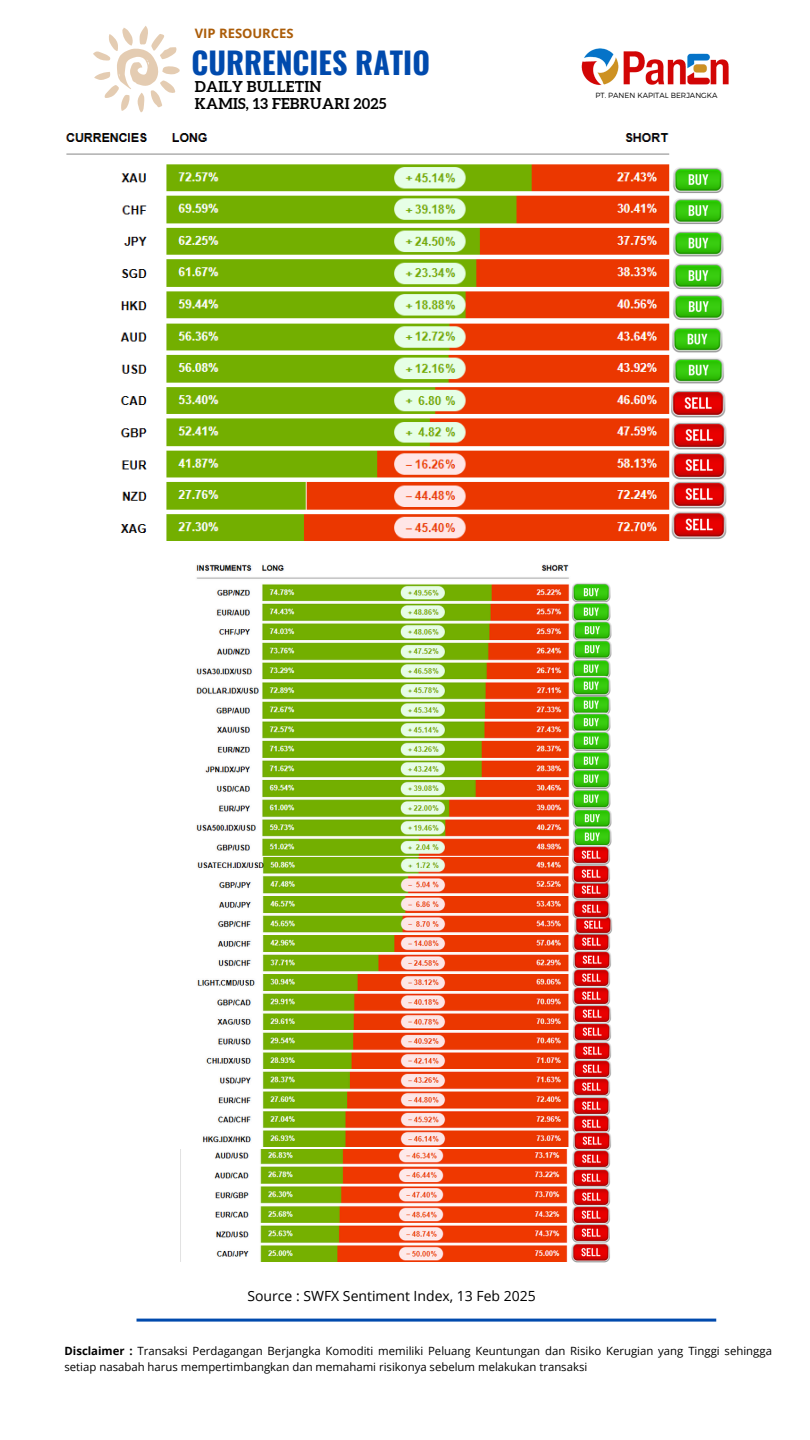
<style>
.page{position:relative;width:810px;height:1440px;background:#fff}
.page>*{position:absolute;margin:0;border:0;box-sizing:border-box;transform-origin:0 0}
.t1{font:700 30.1px "Oswald";color:#004aad}
.t2{font:700 14.9px/17.4px "Aleo";letter-spacing:.015em;color:#000}
.t3{font:14px "Open Sans";color:#000}
.t4{font:700 13px "Open Sans";color:#ab5c08}
.t5{font:11.4px/15.8px "Open Sans";color:#000}
.t6{font:300 7.5px "Montserrat";color:#000}
.s1{font-weight:700}
</style>
<div class="page">
<svg style="left:93px;top:26px;width:87px;height:86px"></svg>
<img style="left:581px;top:48px;width:148px;height:37px">
<hr style="left:137px;top:1319px;width:579px;height:3px;background:#004aad">
<img style="left:671px;top:390px;width:55px;height:28px">
<img style="left:673px;top:167px;width:51px;height:26px">
<img style="left:673px;top:198px;width:51px;height:26px">
<img style="left:673px;top:231px;width:51px;height:26px">
<img style="left:673px;top:263px;width:51px;height:26px">
<img style="left:673px;top:294px;width:51px;height:26px">
<img style="left:672px;top:327px;width:51px;height:26px">
<img style="left:572px;top:583px;width:39px;height:37px">
<img style="left:573px;top:620px;width:39px;height:19px">
<img style="left:572px;top:639px;width:40px;height:36px">
<img style="left:673px;top:358px;width:51px;height:26px">
<img style="left:572px;top:696px;width:39px;height:16px">
<img style="left:572px;top:712px;width:39px;height:19px">
<img style="left:572px;top:731px;width:39px;height:19px">
<img style="left:671px;top:422px;width:56px;height:117px">
<img style="left:572px;top:675px;width:39px;height:21px">
<img style="left:572px;top:750px;width:39px;height:18px">
<img style="left:572px;top:768px;width:40px;height:59px">
<img style="left:572px;top:936px;width:39px;height:15px">
<img style="left:573px;top:951px;width:38px;height:18px">
<img style="left:572px;top:969px;width:39px;height:18px">
<img style="left:572px;top:987px;width:39px;height:17px">
<img style="left:573px;top:1004px;width:38px;height:18px">
<img style="left:573px;top:1022px;width:39px;height:38px">
<img style="left:573px;top:1060px;width:38px;height:17px">
<img style="left:572px;top:1077px;width:39px;height:19px">
<img style="left:572px;top:1096px;width:39px;height:18px">
<img style="left:572px;top:1114px;width:39px;height:18px">
<img style="left:573px;top:1132px;width:38px;height:17px">
<img style="left:572px;top:1149px;width:39px;height:19px">
<img style="left:573px;top:827px;width:39px;height:18px">
<img style="left:572px;top:1168px;width:39px;height:38px">
<img style="left:572px;top:1206px;width:38px;height:18px">
<img style="left:572px;top:1224px;width:38px;height:19px">
<img style="left:573px;top:918px;width:40px;height:18px">
<img style="left:572px;top:885px;width:39px;height:35px">
<img style="left:572px;top:845px;width:38px;height:40px">
<img style="left:571px;top:1243px;width:39px;height:20px">
<img style="left:65px;top:133px;width:605px;height:407px">
<img style="left:196px;top:564px;width:374px;height:292px">
<img style="left:197px;top:858px;width:372px;height:288px">
<img style="left:180px;top:1149px;width:388px;height:113px">
<p class="t4" style="left:195px;top:24px;width:100px">VIP RESOURCES</p>
<h2 class="t1" style="left:192px;top:39px;width:240px">CURRENCIES RATIO</h2>
<p class="t2" style="left:195px;top:78px;width:193px">DAILY BULLETIN<br>KAMIS, 13 FEBRUARI 2025</p>
<p class="t6" style="left:596px;top:91px;width:123px">PT. PANEN KAPITAL BERJANGKA</p>
<p class="t3" style="left:247px;top:1286px;width:290px">Source : SWFX Sentiment Index, 13 Feb 2025</p>
<h4 class="t5" style="left:64px;top:1343px;width:709px"><span class="s1">Disclaimer :</span> Transaksi Perdagangan Berjangka Komoditi memiliki Peluang Keuntungan dan Risiko Kerugian yang Tinggi sehingga setiap nasabah harus mempertimbangkan dan memahami risikonya sebelum melakukan transaksi</h4>
</div>
